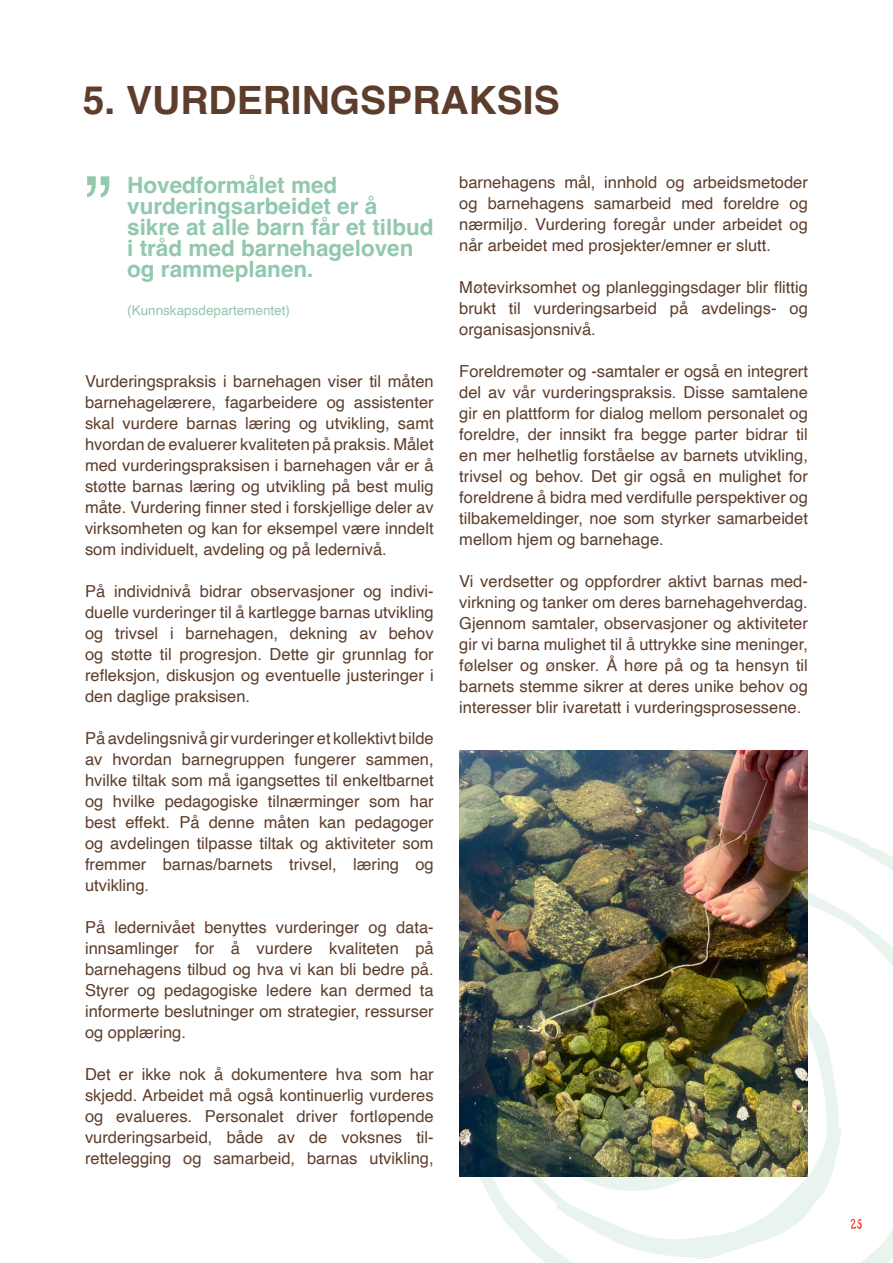
<style>
.page{position:relative;width:893px;height:1263px;background:#fff}
.page>*{position:absolute;margin:0;border:0;box-sizing:border-box;transform-origin:0 0}
.t1{font:82.5px "Helvetica";color:#92c8ad}
.t2{font:700 39px "Helvetica";color:#5d3e2c}
.t3{font:700 22.5px/21px "Helvetica";color:#92c8ad}
.t4{font:16.5px/21px "Helvetica";color:#5d3e2c;text-align:justify}
.t5{font:13.5px "Helvetica";color:#92c8ad}
.t6{font:12.6px "Pettson";color:#ee2e22;scale:.83 1}
</style>
<div class="page">
<svg style="left:458px;top:820px;width:435px;height:443px"></svg>
<img style="left:459px;top:750px;width:349px;height:426px">
<p class="t2" style="left:83px;top:77px;width:478px">5. VURDERINGSPRAKSIS</p>
<p class="t1" style="left:84px;top:143px;width:29px">”</p>
<p class="t3" style="left:127px;top:177px;width:308px">Hovedformålet med vurderingsarbeidet er å sikre at alle barn får et tilbud i tråd med barnehageloven og rammeplanen.</p>
<p class="t5" style="left:127px;top:300px;width:164px">(Kunnskapsdepartementet)</p>
<p class="t4" style="left:85px;top:371px;width:350px">Vurderingspraksis i barnehagen viser til måten barnehagelærere, fagarbeidere og assistenter skal vurdere barnas læring og utvikling, samt hvordan de evaluerer kvaliteten på praksis. Målet med vurderingspraksisen i barnehagen vår er å støtte barnas læring og utvikling på best mulig måte. Vurdering finner sted i forskjellige deler av virksomheten og kan for eksempel være inndelt som individuelt, avdeling og på ledernivå.</p>
<p class="t4" style="left:85px;top:581px;width:350px">På individnivå bidrar observasjoner og indivi&shy;duelle vurderinger til å kartlegge barnas utvikling og trivsel i barnehagen, dekning av behov og støtte til progresjon. Dette gir grunnlag for refleksjon, diskusjon og eventuelle justeringer i den daglige praksisen.</p>
<p class="t4" style="left:85px;top:728px;width:350px">På avdelingsnivå gir vurderinger et kollektivt bilde av hvordan barnegruppen fungerer sammen, hvilke tiltak som må igangsettes til enkeltbarnet og hvilke pedagogiske tilnærminger som har best effekt. På denne måten kan pedagoger og avdelingen tilpasse tiltak og aktiviteter som fremmer barnas/barnets trivsel, læring og utvikling.</p>
<p class="t4" style="left:85px;top:917px;width:350px">På ledernivået benyttes vurderinger og data&shy;innsamlinger for å vurdere kvaliteten på barnehagens tilbud og hva vi kan bli bedre på.<br>Styrer og pedagogiske ledere kan dermed ta informerte beslutninger om strategier, ressurser og opplæring.</p>
<p class="t4" style="left:85px;top:1064px;width:350px">Det er ikke nok å dokumentere hva som har skjedd. Arbeidet må også kontinuerlig vurderes og evalueres. Personalet driver fortløpende vurderingsarbeid, både av de voksnes til&shy;rettelegging og samarbeid, barnas utvikling,</p>
<p class="t4" style="left:459px;top:173px;width:350px">barnehagens mål, innhold og arbeidsmetoder og barnehagens samarbeid med foreldre og nærmiljø. Vurdering foregår under arbeidet og når arbeidet med prosjekter/emner er slutt.</p>
<p class="t4" style="left:459px;top:278px;width:350px">Møtevirksomhet og planleggingsdager blir flittig brukt til vurderingsarbeid på avdelings- og organisasjonsnivå.</p>
<p class="t4" style="left:459px;top:362px;width:350px">Foreldremøter og -samtaler er også en integrert del av vår vurderingspraksis. Disse samtalene gir en plattform for dialog mellom personalet og foreldre, der innsikt fra begge parter bidrar til en mer helhetlig forståelse av barnets utvikling, trivsel og behov. Det gir også en mulighet for foreldrene å bidra med verdifulle perspektiver og tilbakemeldinger, noe som styrker samarbeidet mellom hjem og barnehage.</p>
<p class="t4" style="left:459px;top:572px;width:350px">Vi verdsetter og oppfordrer aktivt barnas med&shy;virkning og tanker om deres barnehagehverdag.<br>Gjennom samtaler, observasjoner og aktiviteter gir vi barna mulighet til å uttrykke sine meninger, følelser og ønsker. Å høre på og ta hensyn til barnets stemme sikrer at deres unike behov og interesser blir ivaretatt i vurderingsprosessene.</p>
<p class="t6" style="left:851px;top:1218px;width:15px">25</p>
</div>
